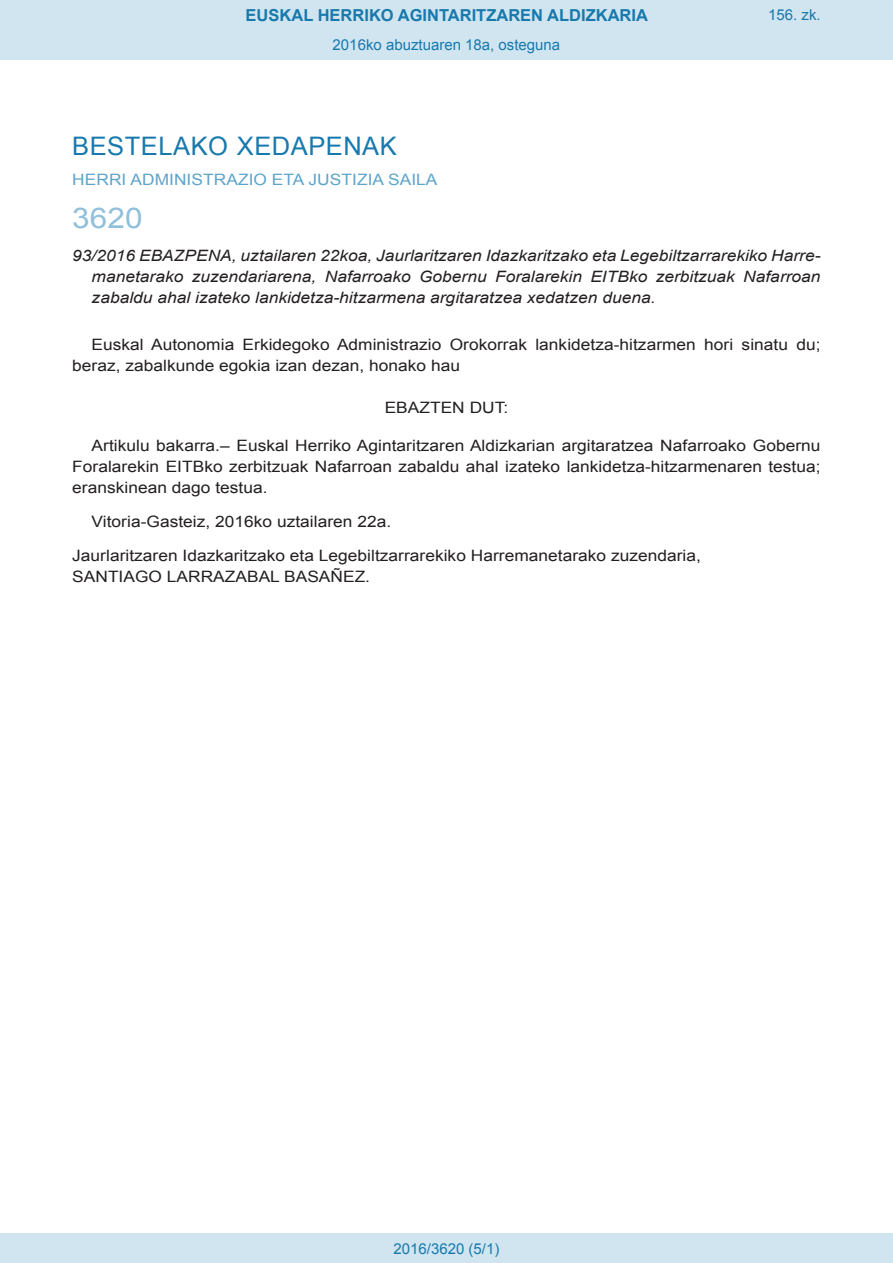
<style>
.page{position:relative;width:893px;height:1263px;background:#fff}
.page>*{position:absolute;margin:0;border:0;box-sizing:border-box;transform-origin:0 0}
.BOPVOrden{font:28.5px "Arial";color:#90c0db;scale:1.11 1}
.BOPVSeccion{font:25.5px "Arial";letter-spacing:.02em;color:#1879ad}
.t1{font:700 16.5px "Arial";color:#1879ad}
.BOPVDetalle{font:15.6px/21px "Arial";color:#231f20;scale:1.11 1}
.BOPVTitulo{font:italic 15.6px/21px "Arial";color:#231f20;text-align:justify;scale:1.11 1}
.BOPVFirmaPuesto{font:15.6px "Arial";color:#231f20;scale:1.11 1}
.BOPVFirmaLugFec{font:15.6px "Arial";color:#231f20;scale:1.11 1}
.BOPVOrganismo{font:15.6px "Arial";letter-spacing:.005em;color:#5ea4ca;scale:1.11 1}
.BOPVFirmaNombre{font:15.6px "Arial";color:#231f20;scale:1.11 1}
.BOPVClave{font:15.6px "Arial";color:#231f20;scale:1.11 1}
.Paginacion_Centro{font:15px "Arial";color:#1879ad}
</style>
<div class="page">
<div style="left:0;top:0;width:893px;height:60px;background:#d0e5f0"></div>
<div style="left:0;top:1233px;width:893px;height:30px;background:#d0e5f0"></div>
<p class="t1" style="left:246px;top:4px;width:404px">EUSKAL HERRIKO AGINTARITZAREN ALDIZKARIA</p>
<p class="Paginacion_Centro" style="left:333px;top:35px;width:229px">2016ko abuztuaren 18a, osteguna</p>
<p class="Paginacion_Centro" style="left:768px;top:5px;width:54px">156. zk.</p>
<p class="BOPVSeccion" style="left:72px;top:129px;width:326px">BESTELAKO XEDAPENAK</p>
<p class="BOPVOrganismo" style="left:72px;top:169px;width:331px">HERRI ADMINISTRAZIO ETA JUSTIZIA SAILA</p>
<p class="BOPVOrden" style="left:72px;top:199px;width:65px">3620</p>
<p class="BOPVTitulo" style="left:92px;top:246px;width:658px;text-indent:-19px">93/2016 EBAZPENA, uztailaren 22koa, Jaurlaritzaren Idazkaritzako eta Legebiltzarrarekiko Harre&shy;manetarako zuzendariarena, Nafarroako Gobernu Foralarekin EITBko zerbitzuak Nafarroan zabaldu ahal izateko lankidetza-hitzarmena argitaratzea xedatzen duena.</p>
<p class="BOPVDetalle" style="left:72px;top:334px;width:676px;text-indent:19px">Euskal Autonomia Erkidegoko Administrazio Orokorrak lankidetza-hitzarmen hori sinatu du; beraz, zabalkunde egokia izan dezan, honako hau</p>
<p class="BOPVClave" style="left:385px;top:398px;width:113px">EBAZTEN DUT:</p>
<p class="BOPVDetalle" style="left:72px;top:435px;width:676px;text-align:justify;text-indent:19px">Artikulu bakarra.– Euskal Herriko Agintaritzaren Aldizkarian argitaratzea Nafarroako Gobernu Foralarekin EITBko zerbitzuak Nafarroan zabaldu ahal izateko lankidetza-hitzarmenaren testua; eranskinean dago testua.</p>
<p class="BOPVFirmaLugFec" style="left:92px;top:511px;width:271px">Vitoria-Gasteiz, 2016ko uztailaren 22a.</p>
<p class="BOPVFirmaPuesto" style="left:72px;top:545px;width:568px">Jaurlaritzaren Idazkaritzako eta Legebiltzarrarekiko Harremanetarako zuzendaria,</p>
<p class="BOPVFirmaNombre" style="left:72px;top:566px;width:270px">SANTIAGO LARRAZABAL BASAÑEZ.</p>
<p class="Paginacion_Centro" style="left:393px;top:1238px;width:107px">2016/3620 (5/1)</p>
</div>
